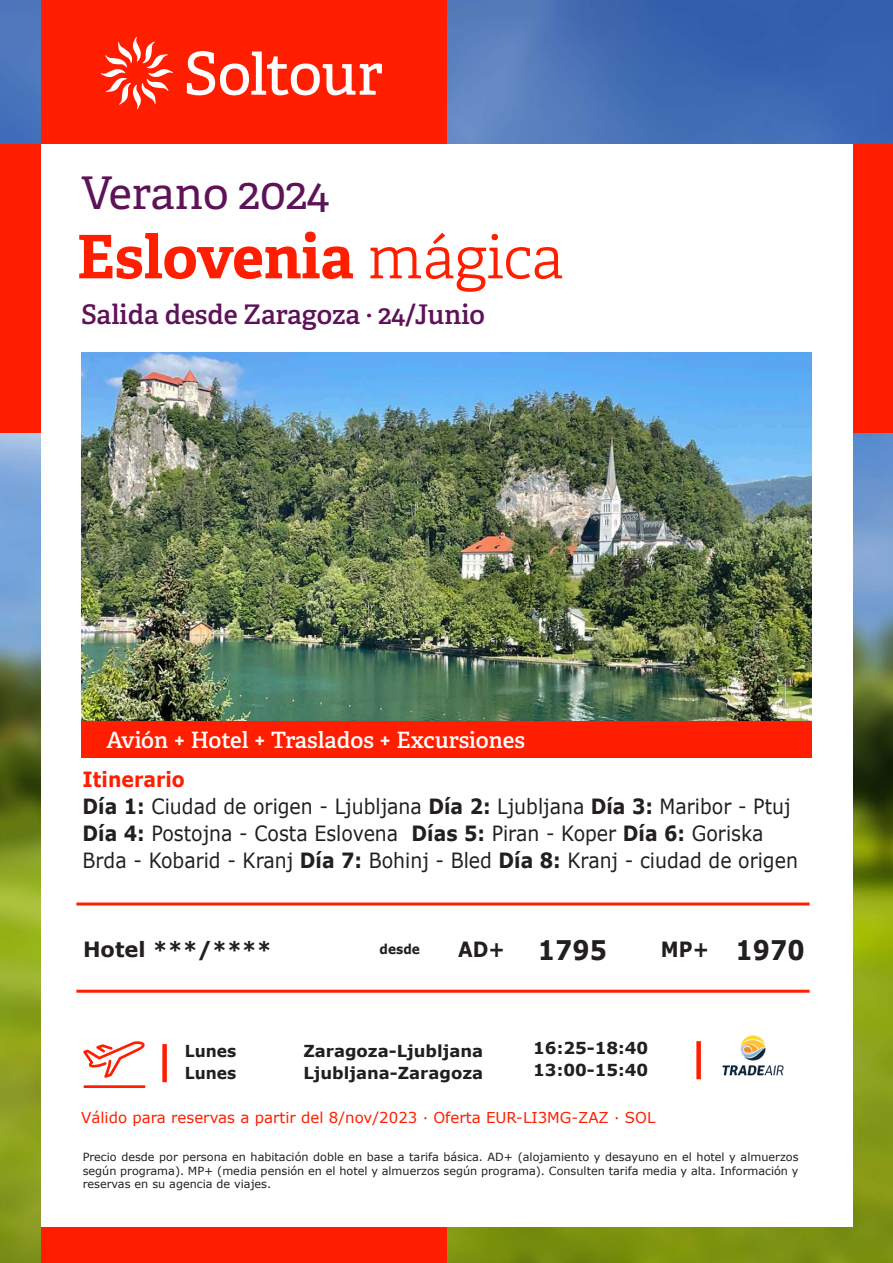
<style>
.page{position:relative;width:893px;height:1263px;background:#fff}
.page>*{position:absolute;margin:0;border:0;box-sizing:border-box;transform-origin:0 0}
.t1{font:700 60px "Adelle";color:#ff1e00}
.t2{font:45px "Adelle";color:#5e1258}
.t3{font:600 27px "Adelle";letter-spacing:-.005em;color:#5e1258}
.t4{font:700 27px "Verdana";color:#231f20;scale:.9 1}
.t5{font:600 22.5px "Adelle";color:#fff}
.t6{font:21px/27px "Verdana";color:#231f20;scale:.9 1}
.t7{font:700 21px "Verdana";color:#231f20}
.t8{font:700 21px "Verdana";color:#ff1e00;scale:.9 1}
.t9{font:700 21px "Verdana";color:#231f20;scale:.9 1}
.t10{font:700 16.5px "Verdana";color:#231f20}
.t11{font:700 16.5px "Verdana";color:#231f20;scale:.94 1}
.t12{font:15px "Verdana";color:#ff1e00}
.t13{font:700 13.5px "Verdana";color:#231f20;scale:.9 1}
.t14{font:11.25px/13.5px "Verdana";color:#231f20;text-align:justify}
.s1{font-weight:300}
.s2{font-weight:700}
</style>
<div class="page">
<img style="left:0;top:0;width:893px;height:1263px">
<div style="left:0;top:144px;width:893px;height:289px;background:#ff1e00"></div>
<div style="left:41px;top:0;width:406px;height:1263px;background:#ff1e00"></div>
<svg style="left:100px;top:37px;width:282px;height:72px"></svg>
<div style="left:41px;top:144px;width:811px;height:1083px;background:#fff"></div>
<img style="left:81px;top:352px;width:731px;height:370px">
<div style="left:81px;top:722px;width:731px;height:36px;background:#ff1e00"></div>
<svg style="left:83px;top:1041px;width:63px;height:47px"></svg>
<hr style="left:892px;top:144px;width:1px;height:1119px;background:#e6e7e9">
<div style="left:162px;top:1044px;width:5px;height:38px;background:#ff1e00"></div>
<img style="left:722px;top:1035px;width:62px;height:41px">
<div style="left:696px;top:1041px;width:5px;height:38px;background:#ff1e00"></div>
<hr style="left:76px;top:902px;width:734px;height:3px;background:#ff1e00">
<hr style="left:76px;top:990px;width:734px;height:3px;background:#ff1e00">
<p class="t2" style="left:81px;top:165px;width:250px">Verano 2024</p>
<p class="t1" style="left:77px;top:219px;width:488px">Eslovenia <span class="s1">mágica</span></p>
<p class="t3" style="left:81px;top:298px;width:405px">Salida desde Zaragoza · 24/Junio</p>
<p class="t5" style="left:107px;top:726px;width:420px">Avión + Hotel + Traslados + Excursiones</p>
<p class="t8" style="left:83px;top:764px;width:115px">Itinerario</p>
<p class="t6" style="left:83px;top:792px;width:796px"><span class="s2">Día 1:</span> Ciudad de origen - Ljubljana <span class="s2">Día 2:</span> Ljubljana <span class="s2">Día 3:</span> Maribor - Ptuj<br><span class="s2">Día 4:</span> Postojna - Costa Eslovena <span class="s2">Días 5:</span> Piran - Koper <span class="s2">Día 6:</span> Goriska<br>Brda - Kobarid - Kranj <span class="s2">Día 7:</span> Bohinj - Bled <span class="s2">Día 8:</span> Kranj - ciudad de origen</p>
<p class="t7" style="left:83px;top:935px;width:190px">Hotel ***/****</p>
<p class="t13" style="left:380px;top:940px;width:46px">desde</p>
<p class="t9" style="left:458px;top:935px;width:53px">AD+</p>
<p class="t4" style="left:538px;top:931px;width:78px">1795</p>
<p class="t9" style="left:661px;top:935px;width:55px">MP+</p>
<p class="t4" style="left:735px;top:931px;width:78px">1970</p>
<p class="t11" style="left:185px;top:1039px;width:56px">Lunes</p>
<p class="t11" style="left:185px;top:1061px;width:56px">Lunes</p>
<p class="t10" style="left:303px;top:1039px;width:181px">Zaragoza-Ljubljana</p>
<p class="t10" style="left:303px;top:1061px;width:181px">Ljubljana-Zaragoza</p>
<p class="t10" style="left:533px;top:1036px;width:117px">16:25-18:40</p>
<p class="t10" style="left:533px;top:1058px;width:117px">13:00-15:40</p>
<p class="t12" style="left:81px;top:1107px;width:576px">Válido para reservas a partir del 8/nov/2023 · Oferta EUR-LI3MG-ZAZ · SOL</p>
<p class="t14" style="left:83px;top:1150px;width:717px">Precio desde por persona en habitación doble en base a tarifa básica. AD+ (alojamiento y desayuno en el hotel y almuerzos según programa). MP+ (media pensión en el hotel y almuerzos según programa). Consulten tarifa media y alta. Información y reservas en su agencia de viajes.</p>
</div>
